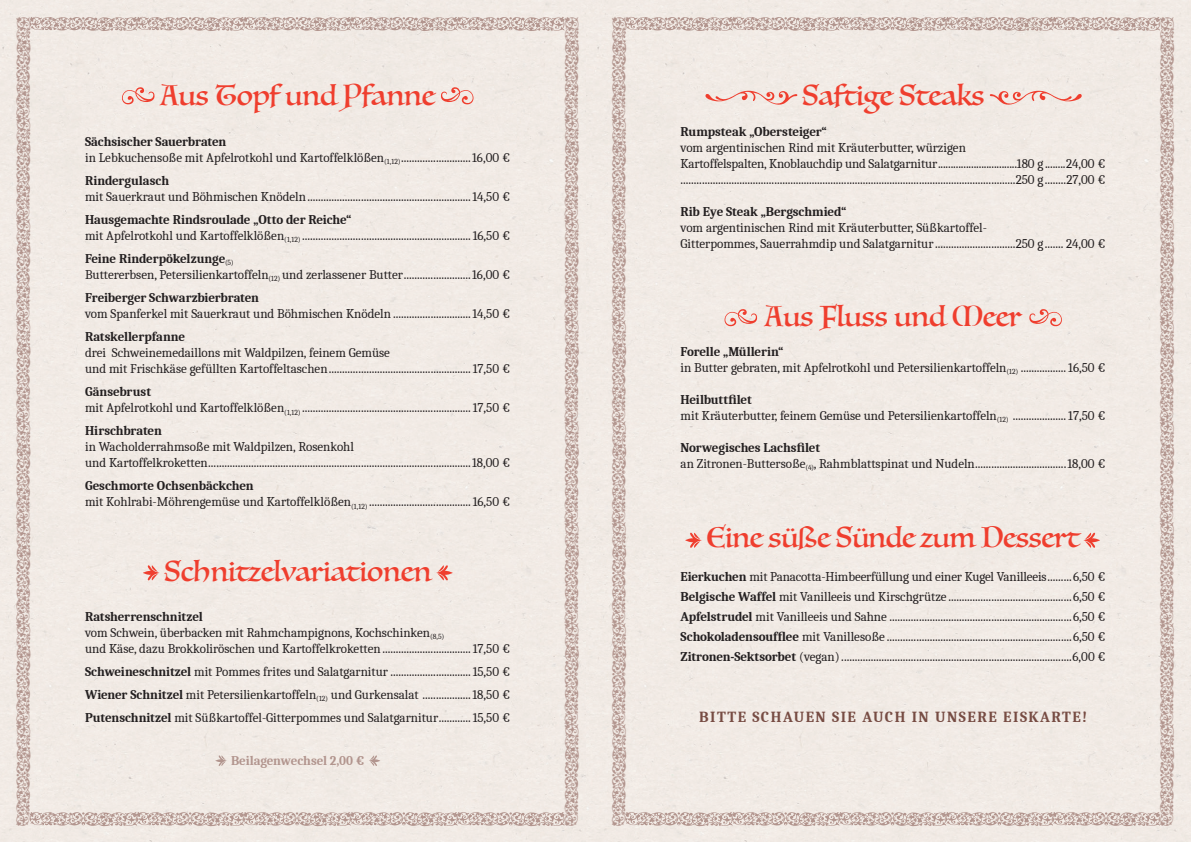
<style>
.page{position:relative;width:1191px;height:842px;background:#fff}
.page>*{position:absolute;margin:0;border:0;box-sizing:border-box;transform-origin:0 0}
.t1{font:28px "Luminari";color:#ef3e2e}
.t2{font:700 15px "Caladea";letter-spacing:.1em;color:#774c43}
.t3{font:13px/16px "Caladea";color:#231f20}
.t4{font:700 13px "Caladea";letter-spacing:-.01em;color:#231f20}
.t5{font:700 13px "Caladea";letter-spacing:-.005em;color:#b2958e}
.s1{font-weight:700}
</style>
<div class="page">
<div style="left:587px;top:0;width:604px;height:842px;background:#f1eae5"></div>
<div style="left:16px;top:17px;width:563px;height:809px;background:#f1eae5"></div>
<div style="left:612px;top:17px;width:562px;height:809px;background:#f1eae5"></div>
<h1 class="t1" style="left:161px;top:72px;width:275px">Aus Topf und Pfanne</h1>
<p class="t3" style="left:85px;top:133px;width:426px"><span class="s1">Sächsischer Sauerbraten<br></span>in Lebkuchensoße mit Apfelrotkohl und Kartoffelklößen<sub>(1,12)</sub>..........................16,00 €</p>
<p class="t4" style="left:85px;top:172px;width:86px">Rindergulasch</p>
<p class="t3" style="left:85px;top:188px;width:426px">mit Sauerkraut und Böhmischen Knödeln.............................................................14,50 €</p>
<p class="t3" style="left:85px;top:211px;width:426px"><span class="s1">Hausgemachte Rindsroulade „Otto der Reiche“<br></span>mit Apfelrotkohl und Kartoffelklößen<sub>(1,12)</sub> ...............................................................16,50 €</p>
<p class="t3" style="left:85px;top:250px;width:427px"><span class="s1">Feine Rinderpökelzunge</span><sub>(5)<br></sub>Buttererbsen, Petersilienkartoffeln<sub>(12)</sub> und zerlassener Butter.........................16,00 €</p>
<p class="t4" style="left:85px;top:290px;width:175px">Freiberger Schwarzbierbraten</p>
<p class="t3" style="left:85px;top:305px;width:426px">vom Spanferkel mit Sauerkraut und Böhmischen Knödeln .............................14,50 €</p>
<p class="t4" style="left:85px;top:329px;width:102px">Ratskellerpfanne</p>
<p class="t3" style="left:85px;top:344px;width:426px">drei Schweinemedaillons mit Waldpilzen, feinem Gemüse<br>und mit Frischkäse gefüllten Kartoffeltaschen.....................................................17,50 €</p>
<p class="t3" style="left:85px;top:384px;width:426px"><span class="s1">Gänsebrust<br></span>mit Apfelrotkohl und Kartoffelklößen<sub>(1,12)</sub> ...............................................................17,50 €</p>
<p class="t4" style="left:85px;top:423px;width:78px">Hirschbraten</p>
<p class="t3" style="left:85px;top:439px;width:426px">in Wacholderrahmsoße mit Waldpilzen, Rosenkohl<br>und Kartoffelkroketten..................................................................................................18,00 €</p>
<p class="t3" style="left:85px;top:478px;width:426px"><span class="s1">Geschmorte Ochsenbäckchen<br></span>mit Kohlrabi-Möhrengemüse und Kartoffelklößen<sub>(1,12)</sub> ......................................16,50 €</p>
<h1 class="t1" style="left:164px;top:547px;width:268px">Schnitzelvariationen</h1>
<p class="t3" style="left:85px;top:608px;width:426px"><span class="s1">Ratsherrenschnitzel<br></span>vom Schwein, überbacken mit Rahmchampignons, Kochschinken<sub>(8,5)<br></sub>und Käse, dazu Brokkoliröschen und Kartoffelkroketten.................................17,50 €</p>
<p class="t3" style="left:85px;top:660px;width:426px;line-height:23.1px;text-align:justify"><span class="s1">Schweineschnitzel</span> mit Pommes frites und Salatgarnitur ..............................15,50 € <span class="s1">Wiener Schnitzel</span> mit Petersilienkartoffeln<sub>(12)</sub> und Gurkensalat ..................18,50 € <span class="s1">Putenschnitzel</span> mit Süßkartoffel-Gitterpommes und Salatgarnitur............15,50 €</p>
<p class="t5" style="left:231px;top:753px;width:135px">Beilagenwechsel 2,00 €</p>
<h1 class="t1" style="left:802px;top:72px;width:184px">Saftige Steaks</h1>
<p class="t4" style="left:680px;top:123px;width:148px">Rumpsteak „Obersteiger“</p>
<p class="t3" style="left:680px;top:139px;width:426px">vom argentinischen Rind mit Kräuterbutter, würzigen<br>Kartoffelspalten, Knoblauchdip und Salatgarnitur...............................180 g ........24,00 € .............................................................................................................................250 g........27,00 €</p>
<p class="t4" style="left:680px;top:203px;width:167px">Rib Eye Steak „Bergschmied“</p>
<p class="t3" style="left:680px;top:219px;width:426px">vom argentinischen Rind mit Kräuterbutter, Süßkartoffel-<br>Gitterpommes, Sauerrahmdip und Salatgarnitur..............................250 g....... 24,00 €</p>
<h1 class="t1" style="left:765px;top:292px;width:258px">Aus Fluss und Meer</h1>
<p class="t3" style="left:680px;top:343px;width:426px"><span class="s1">Forelle „Müllerin“<br></span>in Butter gebraten, mit Apfelrotkohl und Petersilienkartoffeln<sub>(12)</sub> .................16,50 €</p>
<p class="t3" style="left:680px;top:391px;width:426px"><span class="s1">Heilbuttfilet<br></span>mit Kräuterbutter, feinem Gemüse und Petersilienkartoffeln<sub>(12)</sub> ....................17,50 €</p>
<p class="t3" style="left:680px;top:439px;width:426px"><span class="s1">Norwegisches Lachsfilet<br></span>an Zitronen-Buttersoße<sub>(4)</sub>, Rahmblattspinat und Nudeln..................................18,00 €</p>
<h1 class="t1" style="left:707px;top:514px;width:374px">Eine süße Sünde zum Dessert</h1>
<p class="t3" style="left:680px;top:567px;width:427px;line-height:20px;text-align:justify"><span class="s1">Eierkuchen</span> mit Panacotta-Himbeerfüllung und einer Kugel Vanilleeis.........6,50 € <span class="s1">Belgische Waffel</span> mit Vanilleeis und Kirschgrütze ..............................................6,50 € <span class="s1">Apfelstrudel</span> mit Vanilleeis und Sahne ....................................................................6,50 € <span class="s1">Schokoladensoufflee</span> mit Vanillesoße .....................................................................6,50 € <span class="s1">Zitronen-Sektsorbet</span> (vegan)......................................................................................6,00 €</p>
<p class="t2" style="left:699px;top:707px;width:389px">BITTE SCHAUEN SIE AUCH IN UNSERE EISKARTE!</p>
</div>
